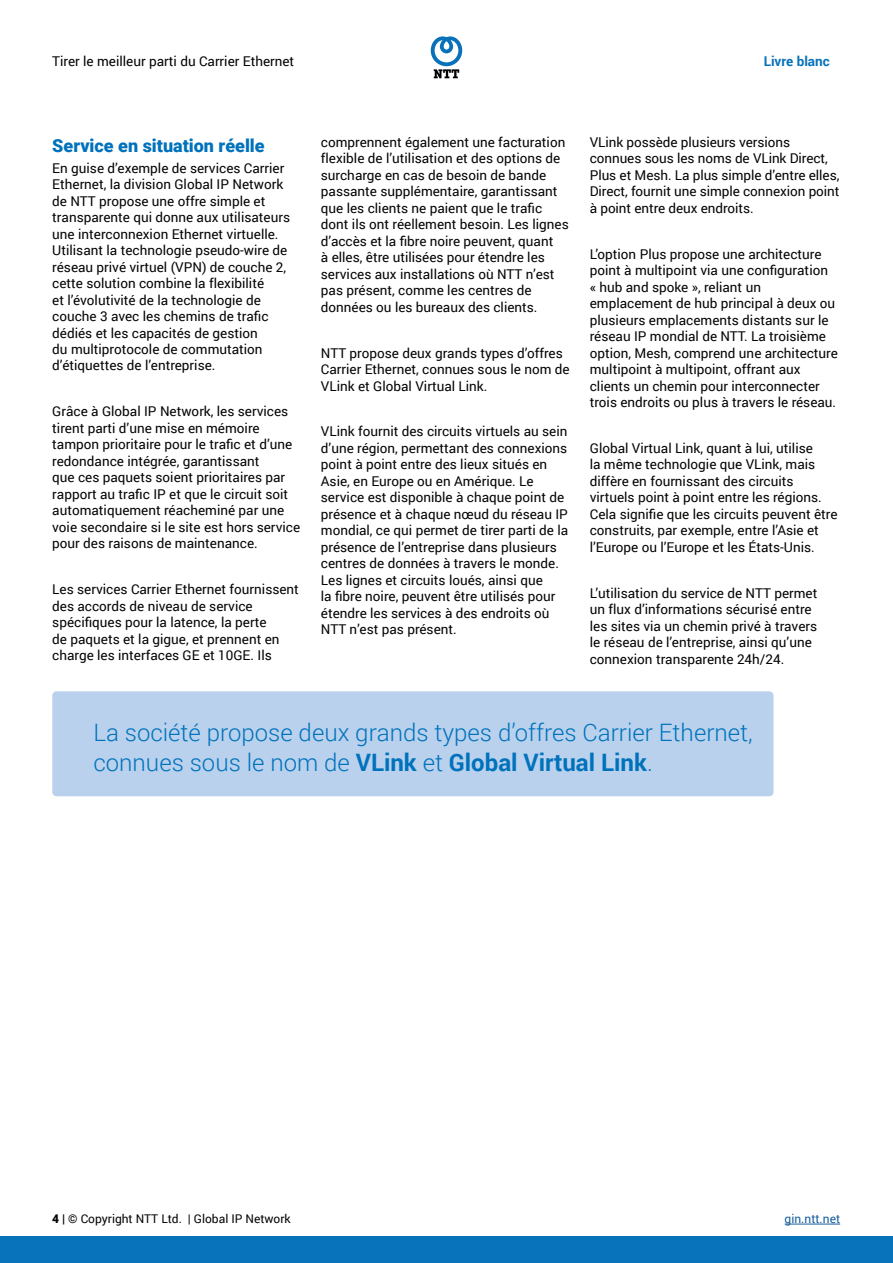
<style>
.page{position:relative;width:893px;height:1263px;background:#fff}
.page>*{position:absolute;margin:0;border:0;box-sizing:border-box;transform-origin:0 0}
.t1{font:300 24px/30px "Roboto";color:#0072bc}
.t2{font:900 18px "Roboto";color:#0072bc}
.t3{font:13.5px/16.5px "Roboto";color:#040503}
.t4{font:700 13.5px "Roboto";color:#0872ba}
.t5{font:12px "Roboto";color:#040503}
.t6{font:12px "Roboto";color:#175d9e}
.s1{font-weight:700}
.s2{font-weight:900}
</style>
<div class="page">
<svg style="left:431px;top:36px;width:31px;height:42px"></svg>
<div style="left:0;top:1236px;width:893px;height:27px;background:#0872ba"></div>
<hr style="left:785px;top:1224px;width:55px;height:1px;background:#175d9e">
<div style="left:52px;top:691px;width:721px;height:105px;background:#b9d1ec;border-radius:4px"></div>
<p class="t3" style="left:52px;top:53px;width:243px">Tirer le meilleur parti du Carrier Ethernet</p>
<p class="t4" style="left:764px;top:52px;width:68px">Livre blanc</p>
<h2 class="t2" style="left:52px;top:133px;width:214px">Service en situation réelle</h2>
<p class="t3" style="left:52px;top:159px;width:239px">En guise d’exemple de services Carrier Ethernet, la division Global IP Network de NTT propose une offre simple et transparente qui donne aux utilisateurs une interconnexion Ethernet virtuelle.<br>Utilisant la technologie pseudo-wire de réseau privé virtuel (VPN) de couche 2, cette solution combine la flexibilité<br>et l’évolutivité de la technologie de couche 3 avec les chemins de trafic dédiés et les capacités de gestion<br>du multiprotocole de commutation d’étiquettes de l’entreprise.</p>
<p class="t3" style="left:52px;top:403px;width:249px">Grâce à Global IP Network, les services tirent parti d’une mise en mémoire tampon prioritaire pour le trafic et d’une redondance intégrée, garantissant<br>que ces paquets soient prioritaires par rapport au trafic IP et que le circuit soit automatiquement réacheminé par une voie secondaire si le site est hors service pour des raisons de maintenance.</p>
<p class="t3" style="left:52px;top:580px;width:248px">Les services Carrier Ethernet fournissent des accords de niveau de service spécifiques pour la latence, la perte<br>de paquets et la gigue, et prennent en charge les interfaces GE et 10GE. Ils</p>
<p class="t3" style="left:321px;top:133px;width:249px">comprennent également une facturation flexible de l’utilisation et des options de surcharge en cas de besoin de bande passante supplémentaire, garantissant que les clients ne paient que le trafic dont ils ont réellement besoin. Les lignes d’accès et la fibre noire peuvent, quant<br>à elles, être utilisées pour étendre les services aux installations où NTT n’est pas présent, comme les centres de données ou les bureaux des clients.</p>
<p class="t3" style="left:321px;top:344px;width:250px">NTT propose deux grands types d’offres<br>Carrier Ethernet, connues sous le nom de<br>VLink et Global Virtual Link.</p>
<p class="t3" style="left:321px;top:423px;width:249px">VLink fournit des circuits virtuels au sein d’une région, permettant des connexions point à point entre des lieux situés en Asie, en Europe ou en Amérique. Le service est disponible à chaque point de présence et à chaque nœud du réseau IP mondial, ce qui permet de tirer parti de la présence de l’entreprise dans plusieurs centres de données à travers le monde.<br>Les lignes et circuits loués, ainsi que<br>la fibre noire, peuvent être utilisés pour étendre les services à des endroits où NTT n’est pas présent.</p>
<p class="t3" style="left:590px;top:133px;width:251px">VLink possède plusieurs versions connues sous les noms de VLink Direct, Plus et Mesh. La plus simple d’entre elles, Direct, fournit une simple connexion point à point entre deux endroits.</p>
<p class="t3" style="left:590px;top:245px;width:250px">L’option Plus propose une architecture point à multipoint via une configuration<br>« hub and spoke », reliant un emplacement de hub principal à deux ou plusieurs emplacements distants sur le réseau IP mondial de NTT. La troisième option, Mesh, comprend une architecture multipoint à multipoint, offrant aux clients un chemin pour interconnecter trois endroits ou plus à travers le réseau.</p>
<p class="t3" style="left:590px;top:439px;width:249px">Global Virtual Link, quant à lui, utilise<br>la même technologie que VLink, mais diffère en fournissant des circuits virtuels point à point entre les régions.<br>Cela signifie que les circuits peuvent être construits, par exemple, entre l’Asie et l’Europe ou l’Europe et les États-Unis.</p>
<p class="t3" style="left:590px;top:584px;width:229px">L’utilisation du service de NTT permet un flux d’informations sécurisé entre les sites via un chemin privé à travers le réseau de l’entreprise, ainsi qu’une connexion transparente 24h/24.</p>
<h1 class="t1" style="left:93px;top:717px;width:661px">La société propose deux grands types d’offres Carrier Ethernet, connues sous le nom de <span class="s1">VLink</span> et <span class="s1">Global Virtual Link</span>.</h1>
<p class="t5" style="left:52px;top:1210px;width:240px"><span class="s2">4 |</span> © Copyright NTT Ltd. | Global IP Network</p>
<p class="t6" style="left:785px;top:1210px;width:57px">gin.ntt.net</p>
</div>
